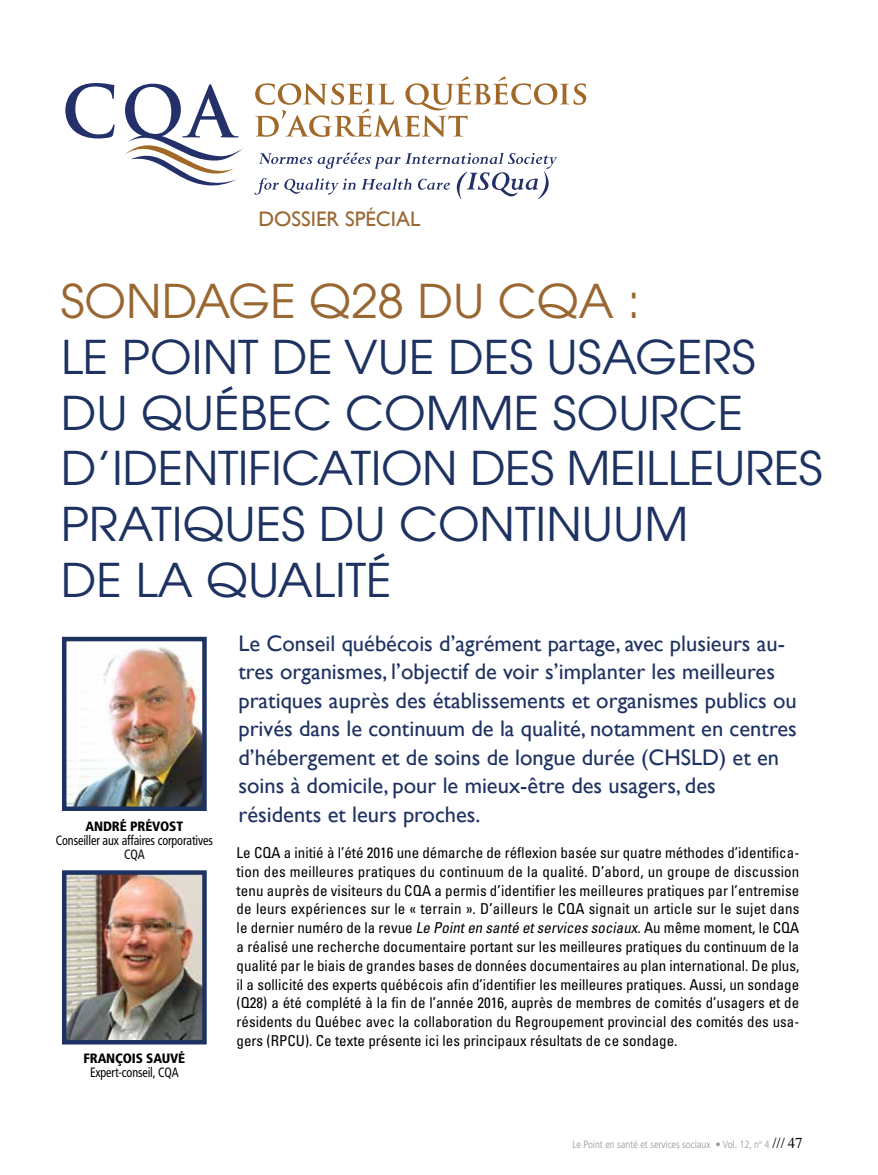
<style>
.page{position:relative;width:878px;height:1175px;background:#fff}
.page>*{position:absolute;margin:0;border:0;box-sizing:border-box;transform-origin:0 0}
.t1{font:46.2px/55.8px "Avant Garde";color:#1e3262;scale:1.04 1}
.t2{font:46.2px "Avant Garde";color:#996732;scale:1.04 1}
.t3{font:22.5px/28.5px "Gill Sans";color:#1e3262}
.t4{font:21px "Gill Sans";color:#996732}
.t5{font:condensed 15px/18.8px "Univers";color:#000;text-align:justify}
.t6{font:condensed 13.5px/14.4px "Frutiger";letter-spacing:-.01em;color:#000;text-align:center;scale:.9 1}
.t7{font:900 condensed 13.5px "Frutiger";letter-spacing:-.01em;color:#000}
.t8{font:300 condensed 10.5px "Frutiger";color:#939598}
.s1{font-style:italic}
.s2{font-family:"Times";font-weight:400;font-stretch:normal;font-size:15px;color:#000}
</style>
<div class="page">
<img style="left:67px;top:875px;width:135px;height:164px">
<div style="left:62px;top:870px;width:145px;height:174px;border:4px solid #1e3262"></div>
<img style="left:67px;top:646px;width:135px;height:160px">
<div style="left:62px;top:637px;width:145px;height:174px;border:4px solid #1e3262"></div>
<svg style="left:65px;top:83px;width:49px;height:55px"></svg>
<svg style="left:124px;top:84px;width:119px;height:102px"></svg>
<svg style="left:255px;top:76px;width:331px;height:61px"></svg>
<svg style="left:254px;top:153px;width:303px;height:46px"></svg>
<h3 class="t4" style="left:258px;top:207px;width:163px">DOSSIER SPÉCIAL</h3>
<h1 class="t2" style="left:61px;top:274px;width:559px">SONDAGE Q28 DU CQA :</h1>
<h1 class="t1" style="left:61px;top:329px;width:734px">LE POINT DE VUE DES USAGERS<br>DU QUÉBEC COMME SOURCE<br>D’IDENTIFICATION DES MEILLEURES<br>PRATIQUES DU CONTINUUM<br>DE LA QUALITÉ</h1>
<p class="t7" style="left:86px;top:817px;width:99px">ANDRÉ PRÉVOST</p>
<p class="t6" style="left:56px;top:833px;width:176px">Conseiller aux affaires corporatives<br>CQA</p>
<p class="t7" style="left:83px;top:1049px;width:103px">FRANÇOIS SAUVÉ</p>
<p class="t6" style="left:90px;top:1065px;width:100px">Expert-conseil, CQA</p>
<p class="t3" style="left:238px;top:628px;width:560px">Le Conseil québécois d’agrément partage, avec plusieurs au&shy;tres organismes, l’objectif de voir s’implanter les meilleures pratiques auprès des établissements et organismes publics ou privés dans le continuum de la qualité, notamment en centres d’hébergement et de soins de longue durée (CHSLD) et en soins à domicile, pour le mieux-être des usagers, des résidents et leurs proches.</p>
<p class="t5" style="left:237px;top:843px;width:564px">Le CQA a initié à l’été 2016 une démarche de réflexion basée sur quatre méthodes d’identifica&shy;tion des meilleures pratiques du continuum de la qualité. D’abord, un groupe de discussion tenu auprès de visiteurs du CQA a permis d’identifier les meilleures pratiques par l’entremise de leurs expériences sur le « terrain ». D’ailleurs le CQA signait un article sur le sujet dans le dernier numéro de la revue <span class="s1">Le Pointen santé etservices sociaux</span>. Au même moment, le CQA a réalisé une recherche documentaire portant sur les meilleures pratiques du continuum de la qualité par le biais de grandes bases de données documentaires au plan international. De plus, il a sollicité des experts québécois afin d’identifier les meilleures pratiques. Aussi, un sondage (Q28) a été complété à la fin de l’année 2016, auprès de membres de comités d’usagers et de résidents du Québec avec la collaboration du Regroupement provincial des comités des usa&shy;gers (RPCU). Ce texte présente ici les principaux résultats de ce sondage.</p>
<p class="t8" style="left:572px;top:1138px;width:232px">Le Point en santé et services sociaux • Vol. 12, n<sup>o</sup> 4 <span class="s2">/// 47</span></p>
</div>
